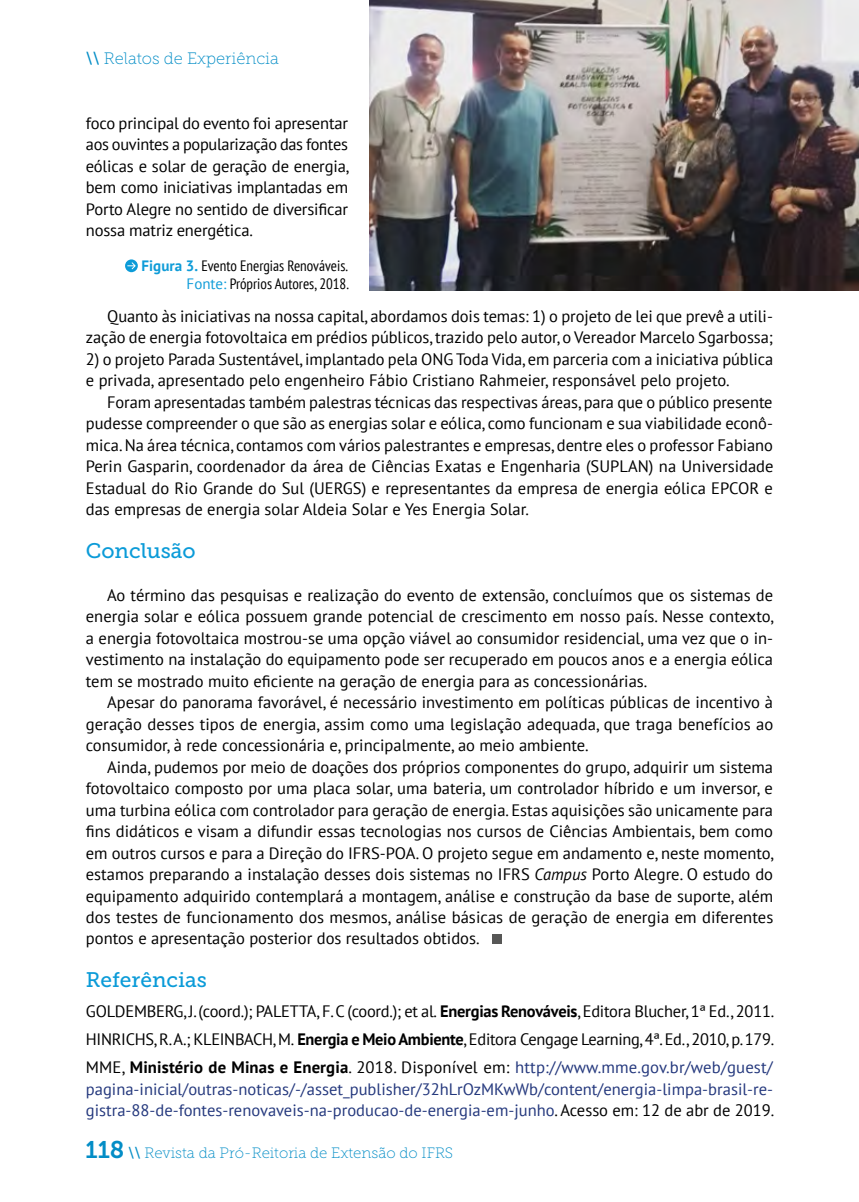
<style>
.page{position:relative;width:859px;height:1202px;background:#fff}
.page>*{position:absolute;margin:0;border:0;box-sizing:border-box;transform-origin:0 0}
.t1{font:21px "Museo Slab 500";color:#0b9bd8}
.t2{font:16.5px/21.5px "PT Sans";letter-spacing:-.005em;color:#000;text-align:justify}
.t3{font:16.5px/21.5px "PT Sans";color:#24387d}
.t4{font:16.5px "Museo Slab 100";color:#038dc6}
.t5{font:condensed 15px/18px "PT Sans";color:#000;text-align:right}
.t6{font:15px "Museo Slab 100";color:#038dc6}
.s1{font-family:"Museo Slab 500"}
.s2{font-weight:700;font-stretch:normal;color:#0f9cd8}
.s3{font-stretch:normal;color:#0f9cd8}
.s4{font-style:italic}
.s5{font-weight:700}
.s6{color:#24387d}
.s7{color:#000}
.s8{font-family:"Museo Slab 700";font-size:24px}
</style>
<div class="page">
<svg style="left:125px;top:259px;width:13px;height:13px"></svg>
<svg style="left:127px;top:262px;width:8px;height:7px"></svg>
<div style="left:491px;top:934px;width:10px;height:10px;background:#575756"></div>
<img style="left:369px;top:0;width:489px;height:290px">
<p class="t4" style="left:86px;top:50px;width:194px"><span class="s1">\\</span> Relatos de Experiência</p>
<p class="t2" style="left:86px;top:112px;width:265px">foco principal do evento foi apresentar aos ouvintes a popularização das fontes eólicas e solar de geração de energia, bem como iniciativas implantadas em Porto Alegre no sentido de diversificar nossa matriz energética.</p>
<p class="t5" style="left:141px;top:256px;width:209px"><span class="s2">Figura 3.</span> Evento Energias Renováveis.<br><span class="s3">Fonte:</span> Próprios Autores, 2018.</p>
<p class="t2" style="left:86px;top:305px;width:688px;text-align:right">Quanto às iniciativas na nossa capital, abordamos dois temas: 1) o projeto de lei que prevê a utili&shy;zação de energia fotovoltaica em prédios públicos, trazido pelo autor, o Vereador Marcelo Sgarbossa;</p>
<p class="t2" style="left:86px;top:348px;width:688px">2) o projeto Parada Sustentável, implantado pela ONG Toda Vida, em parceria com a iniciativa pública e privada, apresentado pelo engenheiro Fábio Cristiano Rahmeier, responsável pelo projeto.</p>
<p class="t2" style="left:86px;top:391px;width:688px;text-indent:21px">Foram apresentadas também palestras técnicas das respectivas áreas, para que o público presente pudesse compreender o que são as energias solar e eólica, como funcionam e sua viabilidade econô&shy;mica. Na área técnica, contamos com vários palestrantes e empresas, dentre eles o professor Fabiano Perin Gasparin, coordenador da área de Ciências Exatas e Engenharia (SUPLAN) na Universidade Estadual do Rio Grande do Sul (UERGS) e representantes da empresa de energia eólica EPCOR e das empresas de energia solar Aldeia Solar e Yes Energia Solar.</p>
<p class="t1" style="left:86px;top:539px;width:111px">Conclusão</p>
<p class="t2" style="left:86px;top:584px;width:689px;text-indent:21px">Ao término das pesquisas e realização do evento de extensão, concluímos que os sistemas de energia solar e eólica possuem grande potencial de crescimento em nosso país. Nesse contexto, a energia fotovoltaica mostrou-se uma opção viável ao consumidor residencial, uma vez que o in&shy;vestimento na instalação do equipamento pode ser recuperado em poucos anos e a energia eólica tem se mostrado muito eficiente na geração de energia para as concessionárias.</p>
<p class="t2" style="left:86px;top:691px;width:688px;text-indent:21px">Apesar do panorama favorável, é necessário investimento em políticas públicas de incentivo à geração desses tipos de energia, assim como uma legislação adequada, que traga benefícios ao consumidor, à rede concessionária e, principalmente, ao meio ambiente.</p>
<p class="t2" style="left:86px;top:755px;width:689px;text-indent:21px">Ainda, pudemos por meio de doações dos próprios componentes do grupo, adquirir um sistema fotovoltaico composto por uma placa solar, uma bateria, um controlador híbrido e um inversor, e uma turbina eólica com controlador para geração de energia. Estas aquisições são unicamente para fins didáticos e visam a difundir essas tecnologias nos cursos de Ciências Ambientais, bem como em outros cursos e para a Direção do IFRS-POA. O projeto segue em andamento e, neste momento, estamos preparando a instalação desses dois sistemas no IFRS <span class="s4">Campus</span> Porto Alegre. O estudo do equipamento adquirido contemplará a montagem, análise e construção da base de suporte, além dos testes de funcionamento dos mesmos, análise básicas de geração de energia em diferentes pontos e apresentação posterior dos resultados obtidos.</p>
<p class="t1" style="left:86px;top:968px;width:123px">Referências</p>
<p class="t2" style="left:86px;top:997px;width:689px;line-height:27.9px">GOLDEMBERG, J. (coord.); PALETTA, F. C (coord.); et al. <span class="s5">Energias Renováveis</span>, Editora Blucher, 1ª Ed., 2011.<br>HINRICHS, R. A.; KLEINBACH, M. <span class="s5">Energia e Meio Ambiente</span>, Editora Cengage Learning, 4ª. Ed., 2010, p. 179.<br>MME, <span class="s5">Ministério de Minas e Energia</span>. 2018. Disponível em: <span class="s6">http://www.mme.gov.br/web/guest/</span></p>
<p class="t3" style="left:86px;top:1077px;width:689px">pagina-inicial/outras-noticas/-/asset_publisher/32hLrOzMKwWb/content/energia-limpa-brasil-re&shy;gistra-88-de-fontes-renovaveis-na-producao-de-energia-em-junho<span class="s7">. Acesso em: 12 de abr de 2019.</span></p>
<p class="t6" style="left:85px;top:1144px;width:369px"><span class="s8">118</span> <span class="s1">\\</span> Revista da Pró-Reitoria de Extensão do IFRS</p>
</div>
